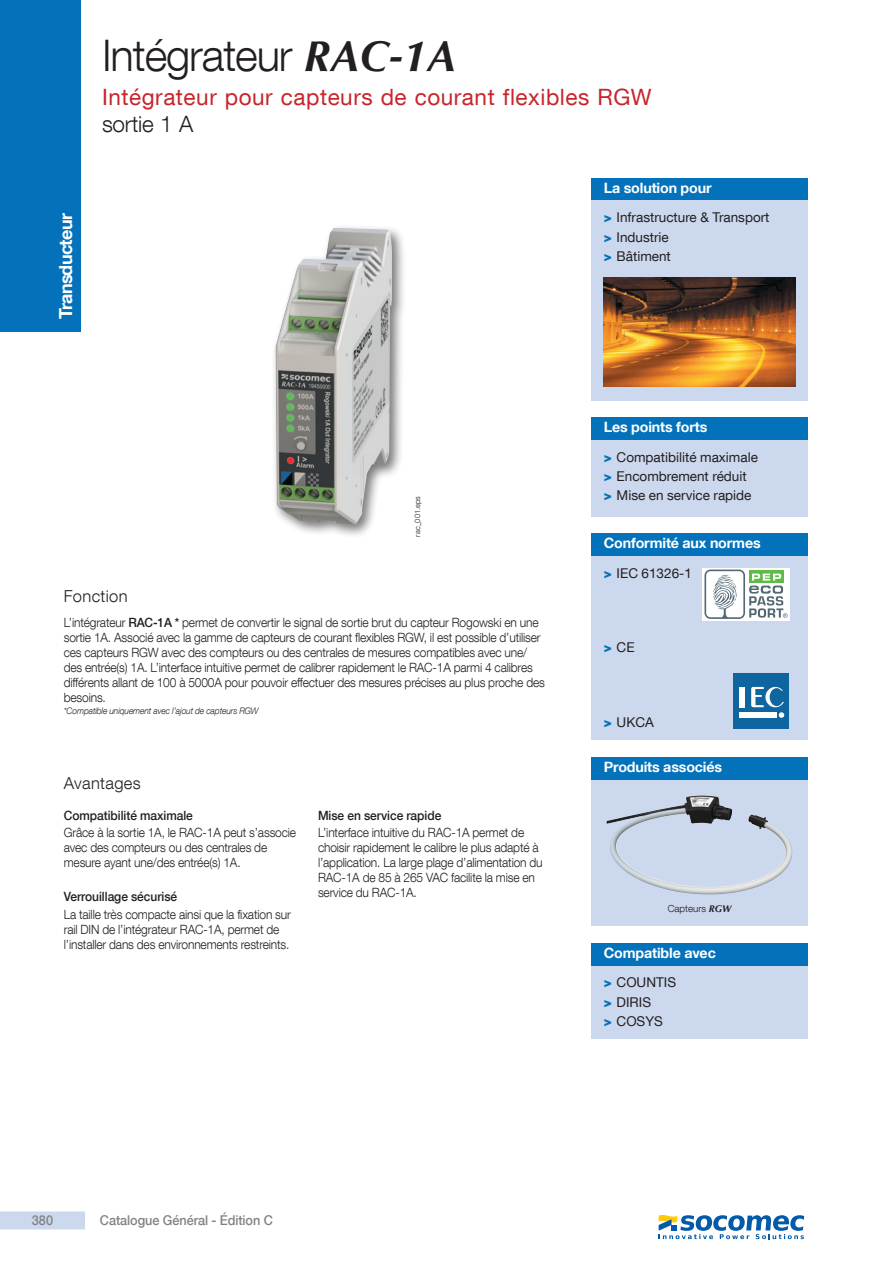
<style>
.page{position:relative;width:893px;height:1263px;background:#fff}
.page>*{position:absolute;margin:0;border:0;box-sizing:border-box;transform-origin:0 0}
.TITRE_page_1{font:300 43.5px "Helvetica Neue LT Com";letter-spacing:-.025em;color:#231f20}
.Sous_famille{font:22.5px "Helvetica Neue LT Com";letter-spacing:.025em;color:#c8242b}
.Calibre{font:300 22.5px "Helvetica Neue LT Com";letter-spacing:-.01em;color:#231f20}
.t1{font:700 18px "Helvetica Neue LT Com";letter-spacing:-.04em;color:#fff}
.sous_titre_1ere_p{font:300 16.5px "Helvetica Neue LT Com";letter-spacing:.02em;color:#231f20}
.navig_titre{font:700 14.25px "Helvetica Neue LT Com";letter-spacing:-.01em;color:#fff}
.t2{font:13.5px "Helvetica Neue LT Com";color:#231f20}
.t3{font:500 13.5px "Helvetica Neue LT Com";letter-spacing:-.005em;color:#808285;scale:.94 1}
.texte_light_8_5pt{font:300 12.75px/15px "Helvetica Neue LT Com";letter-spacing:-.015em;color:#231f20;scale:.94 1}
.Texte_medium_8_5{font:500 12.75px "Helvetica Neue LT Com";letter-spacing:-.005em;color:#231f20;scale:.94 1}
.Legende_PRODUIT{font:300 9.75px "Helvetica Neue LT Com";color:#231f20}
.t4{font:italic 300 9px "Helvetica Neue LT Com";letter-spacing:-.015em;color:#231f20;scale:.94 1}
.reference{font:300 7.5px "Helvetica Neue LT Com";color:#231f20}
.s1{font-family:"Optima LT Std";font-weight:700;font-style:italic}
.s2{font-weight:500}
.s3{font-weight:900;color:#0372bb}
</style>
<div class="page">
<div style="left:0;top:1211px;width:85px;height:18px;background:#ccd8ed"></div>
<div style="left:0;top:0;width:81px;height:332px;background:#0372bb"></div>
<div style="left:591px;top:439px;width:217px;height:77px;background:#ccd8ed"></div>
<div style="left:591px;top:417px;width:217px;height:22px;background:#0372bb"></div>
<div style="left:591px;top:200px;width:217px;height:200px;background:#ccd8ed"></div>
<div style="left:591px;top:179px;width:217px;height:21px;background:#0372bb"></div>
<img style="left:603px;top:278px;width:193px;height:109px">
<div style="left:591px;top:555px;width:217px;height:185px;background:#ccd8ed"></div>
<div style="left:591px;top:533px;width:217px;height:22px;background:#0372bb"></div>
<div style="left:733px;top:673px;width:56px;height:56px;background:#0e659f"></div>
<hr style="left:740px;top:712px;width:37px;height:1px;background:#fff">
<hr style="left:740px;top:715px;width:37px;height:1px;background:#fff">
<hr style="left:740px;top:717px;width:37px;height:1px;background:#fff">
<div style="left:740px;top:687px;width:5px;height:20px;background:#fff"></div>
<svg style="left:751px;top:687px;width:33px;height:31px"></svg>
<div style="left:702px;top:568px;width:88px;height:52px;background:#fff"></div>
<svg style="left:704px;top:569px;width:84px;height:50px"></svg>
<div style="left:271px;top:223px;width:136px;height:316px;background:#231f20;opacity:.6"></div>
<img style="left:276px;top:228px;width:116px;height:296px">
<div style="left:591px;top:779px;width:217px;height:147px;background:#ccd8ed"></div>
<div style="left:591px;top:757px;width:217px;height:22px;background:#0372bb"></div>
<div style="left:591px;top:965px;width:217px;height:74px;background:#ccd8ed"></div>
<div style="left:591px;top:943px;width:217px;height:22px;background:#0372bb"></div>
<img style="left:607px;top:795px;width:185px;height:99px">
<svg style="left:659px;top:1215px;width:145px;height:24px"></svg>
<p class="TITRE_page_1" style="left:102px;top:29px;width:355px">Intégrateur <span class="s1">RAC-1A</span></p>
<p class="Sous_famille" style="left:102px;top:83px;width:551px">Intégrateur pour capteurs de courant flexibles RGW</p>
<p class="Calibre" style="left:102px;top:111px;width:93px">sortie 1 A</p>
<h3 class="t1" style="left:54px;top:319px;width:107px;rotate:-90deg">Transducteur</h3>
<p class="reference" style="left:413px;top:536px;width:42px;rotate:-90deg">rac_001.eps</p>
<p class="sous_titre_1ere_p" style="left:64px;top:586px;width:65px">Fonction</p>
<p class="texte_light_8_5pt" style="left:64px;top:615px;width:513px">L’intégrateur <span class="s2">RAC-1A *</span> permet de convertir le signal de sortie brut du capteur Rogowski en une sortie 1A. Associé avec la gamme de capteurs de courant flexibles RGW, il est possible d’utiliser ces capteurs RGW avec des compteurs ou des centrales de mesures compatibles avec une/ des entrée(s) 1A. L’interface intuitive permet de calibrer rapidement le RAC-1A parmi 4 calibres différents allant de 100 à 5000A pour pouvoir effectuer des mesures précises au plus proche des besoins.</p>
<p class="t4" style="left:64px;top:705px;width:209px">*Compatible uniquement avec l’ajout de capteurs RGW</p>
<p class="sous_titre_1ere_p" style="left:64px;top:772px;width:78px">Avantages</p>
<p class="Texte_medium_8_5" style="left:64px;top:808px;width:139px">Compatibilité maximale</p>
<p class="texte_light_8_5pt" style="left:64px;top:825px;width:249px">Grâce à la sortie 1A, le RAC-1A peut s’associe avec des compteurs ou des centrales de mesure ayant une/des entrée(s) 1A.</p>
<p class="Texte_medium_8_5" style="left:64px;top:889px;width:122px">Verrouillage sécurisé</p>
<p class="texte_light_8_5pt" style="left:64px;top:906px;width:243px">La taille très compacte ainsi que la fixation sur rail DIN de l’intégrateur RAC-1A, permet de l’installer dans des environnements restreints.</p>
<p class="Texte_medium_8_5" style="left:318px;top:808px;width:133px">Mise en service rapide</p>
<p class="texte_light_8_5pt" style="left:318px;top:825px;width:240px">L’interface intuitive du RAC-1A permet de choisir rapidement le calibre le plus adapté à l’application. La large plage d’alimentation du RAC-1A de 85 à 265 VAC facilite la mise en service du RAC-1A.</p>
<p class="navig_titre" style="left:604px;top:179px;width:109px">La solution pour</p>
<p class="t2" style="left:604px;top:209px;width:167px"><span class="s3">&gt;</span> Infrastructure &amp; Transport</p>
<p class="t2" style="left:604px;top:228px;width:67px"><span class="s3">&gt;</span> Industrie</p>
<p class="t2" style="left:604px;top:248px;width:69px"><span class="s3">&gt;</span> Bâtiment</p>
<p class="navig_titre" style="left:604px;top:418px;width:105px">Les points forts</p>
<p class="t2" style="left:604px;top:448px;width:156px"><span class="s3">&gt;</span> Compatibilité maximale</p>
<p class="t2" style="left:604px;top:468px;width:144px"><span class="s3">&gt;</span> Encombrement réduit</p>
<p class="t2" style="left:604px;top:487px;width:149px"><span class="s3">&gt;</span> Mise en service rapide</p>
<p class="navig_titre" style="left:604px;top:534px;width:158px">Conformité aux normes</p>
<p class="t2" style="left:604px;top:565px;width:90px"><span class="s3">&gt;</span> IEC 61326-1</p>
<p class="t2" style="left:604px;top:639px;width:32px"><span class="s3">&gt;</span> CE</p>
<p class="t2" style="left:604px;top:714px;width:52px"><span class="s3">&gt;</span> UKCA</p>
<p class="navig_titre" style="left:604px;top:758px;width:120px">Produits associés</p>
<p class="Legende_PRODUIT" style="left:668px;top:902px;width:65px">Capteurs <span class="s1">RGW</span></p>
<p class="navig_titre" style="left:604px;top:943px;width:114px">Compatible avec</p>
<p class="t2" style="left:604px;top:974px;width:74px"><span class="s3">&gt;</span> COUNTIS</p>
<p class="t2" style="left:604px;top:993px;width:49px"><span class="s3">&gt;</span> DIRIS</p>
<p class="t2" style="left:604px;top:1013px;width:61px"><span class="s3">&gt;</span> COSYS</p>
<p class="t3" style="left:32px;top:1212px;width:24px">380</p>
<p class="t3" style="left:100px;top:1212px;width:185px">Catalogue Général - Édition C</p>
</div>
